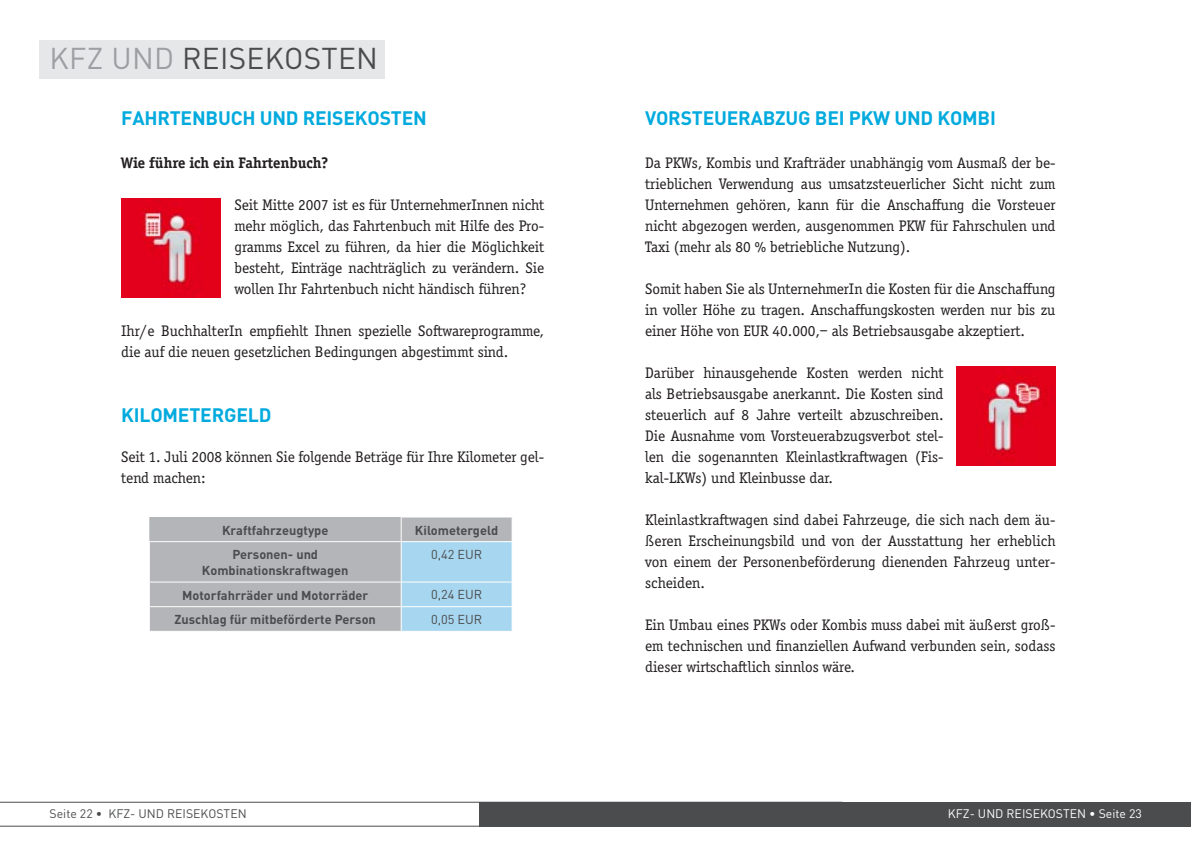
<style>
.page{position:relative;width:1191px;height:844px;background:#fff}
.page>*{position:absolute;margin:0;border:0;box-sizing:border-box;transform-origin:0 0}
.t1{font:29.75px "DIN";color:#4b4c4d}
.t2{font:29.75px "DIN";color:#9d9fa2}
.t3{font:700 19.25px "DIN";letter-spacing:-.01em;color:#02aade}
.t4{font:15.75px/21px "Officina Serif";color:#231f20;text-align:justify}
.t5{font:700 15.75px "Officina Serif";color:#231f20}
.t6{font:700 12.78px/15.8px "DIN";color:#4b4c4d;text-align:center}
.t7{font:12.78px "DIN";color:#4b4c4d}
.t8{font:12.25px "DIN";color:#4b4c4d}
.t9{font:12.25px "DIN";color:#fff}
</style>
<div class="page">
<div style="left:40px;top:40px;width:345px;height:38px;background:#e6e7e9"></div>
<svg style="left:0;top:801px;width:480px;height:25px"></svg>
<div style="left:480px;top:801px;width:711px;height:25px;background:#4b4c4d"></div>
<div style="left:149px;top:517px;width:252px;height:113px;background:#b4b5b8"></div>
<hr style="left:149px;top:541px;width:252px;height:1px;background:#fff">
<hr style="left:149px;top:542px;width:1px;height:39px;background:#fff">
<hr style="left:149px;top:581px;width:252px;height:1px;background:#fff">
<hr style="left:149px;top:606px;width:252px;height:1px;background:#fff">
<svg style="left:149px;top:582px;width:1px;height:48px"></svg>
<svg style="left:401px;top:517px;width:111px;height:113px;background:#aed1e5"></svg>
<img style="left:121px;top:198px;width:99px;height:100px">
<img style="left:956px;top:366px;width:99px;height:99px">
<h1 class="t2" style="left:50px;top:40px;width:82px">KFZ UND</h1>
<h1 class="t1" style="left:182px;top:40px;width:38px">REISEKOSTEN</h1>
<p class="t3" style="left:121px;top:106px;width:25px">Fahrtenbuch</p>
<p class="t3" style="left:260px;top:106px;width:14px">und</p>
<p class="t3" style="left:303px;top:106px;width:25px">Reisekosten</p>
<p class="t5" style="left:121px;top:153px;width:209px">Wie führe ich ein Fahrtenbuch?</p>
<p class="t4" style="left:234px;top:194px;width:311px">Seit Mitte 2007 ist es für UnternehmerInnen nicht mehr möglich, das Fahrtenbuch mit Hilfe des Pro&shy;gramms Excel zu führen, da hier die Möglichkeit besteht, Einträge nachträglich zu verändern. Sie wollen Ihr Fahrtenbuch nicht händisch führen?</p>
<p class="t4" style="left:121px;top:320px;width:424px">Ihr/e BuchhalterIn empfiehlt Ihnen spezielle Softwareprogramme, die auf die neuen gesetzlichen Bedingungen abgestimmt sind.</p>
<p class="t3" style="left:121px;top:403px;width:25px">Kilometergeld</p>
<p class="t4" style="left:121px;top:446px;width:424px">Seit 1. Juli 2008 können Sie folgende Beträge für Ihre Kilometer gel&shy;tend machen:</p>
<p class="t6" style="left:222px;top:521px;width:108px">Kraftfahrzeugtype</p>
<p class="t6" style="left:415px;top:521px;width:85px">Kilometergeld</p>
<p class="t6" style="left:202px;top:546px;width:148px">Personen- und<br>Kombinationskraftwagen</p>
<p class="t7" style="left:431px;top:546px;width:53px">0,42 EUR</p>
<p class="t6" style="left:182px;top:586px;width:188px">Motorfahrräder und Motorräder</p>
<p class="t7" style="left:431px;top:586px;width:53px">0,24 EUR</p>
<p class="t6" style="left:175px;top:611px;width:203px">Zuschlag für mitbeförderte Person</p>
<p class="t7" style="left:431px;top:611px;width:53px">0,05 EUR</p>
<p class="t3" style="left:645px;top:106px;width:24px">Vorsteuerabzug</p>
<p class="t3" style="left:815px;top:106px;width:10px">bei</p>
<p class="t3" style="left:848px;top:106px;width:59px">PKW und</p>
<p class="t3" style="left:937px;top:106px;width:25px">Kombi</p>
<p class="t4" style="left:645px;top:152px;width:412px">Da PKWs, Kombis und Krafträder unabhängig vom Ausmaß der be&shy;trieblichen Verwendung aus umsatzsteuerlicher Sicht nicht zum Unternehmen gehören, kann für die Anschaffung die Vorsteuer nicht abgezogen werden, ausgenommen PKW für Fahrschulen und Taxi (mehr als 80 % betriebliche Nutzung).</p>
<p class="t4" style="left:645px;top:278px;width:412px">Somit haben Sie als UnternehmerIn die Kosten für die Anschaffung in voller Höhe zu tragen. Anschaffungskosten werden nur bis zu einer Höhe von EUR 40.000,– als Betriebsausgabe akzeptiert.</p>
<p class="t4" style="left:645px;top:362px;width:300px">Darüber hinausgehende Kosten werden nicht als Betriebsausgabe anerkannt. Die Kosten sind steuerlich auf 8 Jahre verteilt abzuschreiben.<br>Die Ausnahme vom Vorsteuerabzugsverbot stel&shy;len die sogenannten Kleinlastkraftwagen (Fis&shy;kal-LKWs) und Kleinbusse dar.</p>
<p class="t4" style="left:645px;top:509px;width:412px">Kleinlastkraftwagen sind dabei Fahrzeuge, die sich nach dem äu&shy;ßeren Erscheinungsbild und von der Ausstattung her erheblich von einem der Personenbeförderung dienenden Fahrzeug unter&shy;scheiden.</p>
<p class="t4" style="left:645px;top:614px;width:412px">Ein Umbau eines PKWs oder Kombis muss dabei mit äußerst groß&shy;em technischen und finanziellen Aufwand verbunden sein, sodass dieser wirtschaftlich sinnlos wäre.</p>
<p class="t8" style="left:50px;top:805px;width:198px">SEITE 22 • KFZ- UND REISEKOSTEN</p>
<p class="t9" style="left:947px;top:805px;width:195px">KFZ- UND REISEKOSTEN • SEITE 23</p>
</div>
